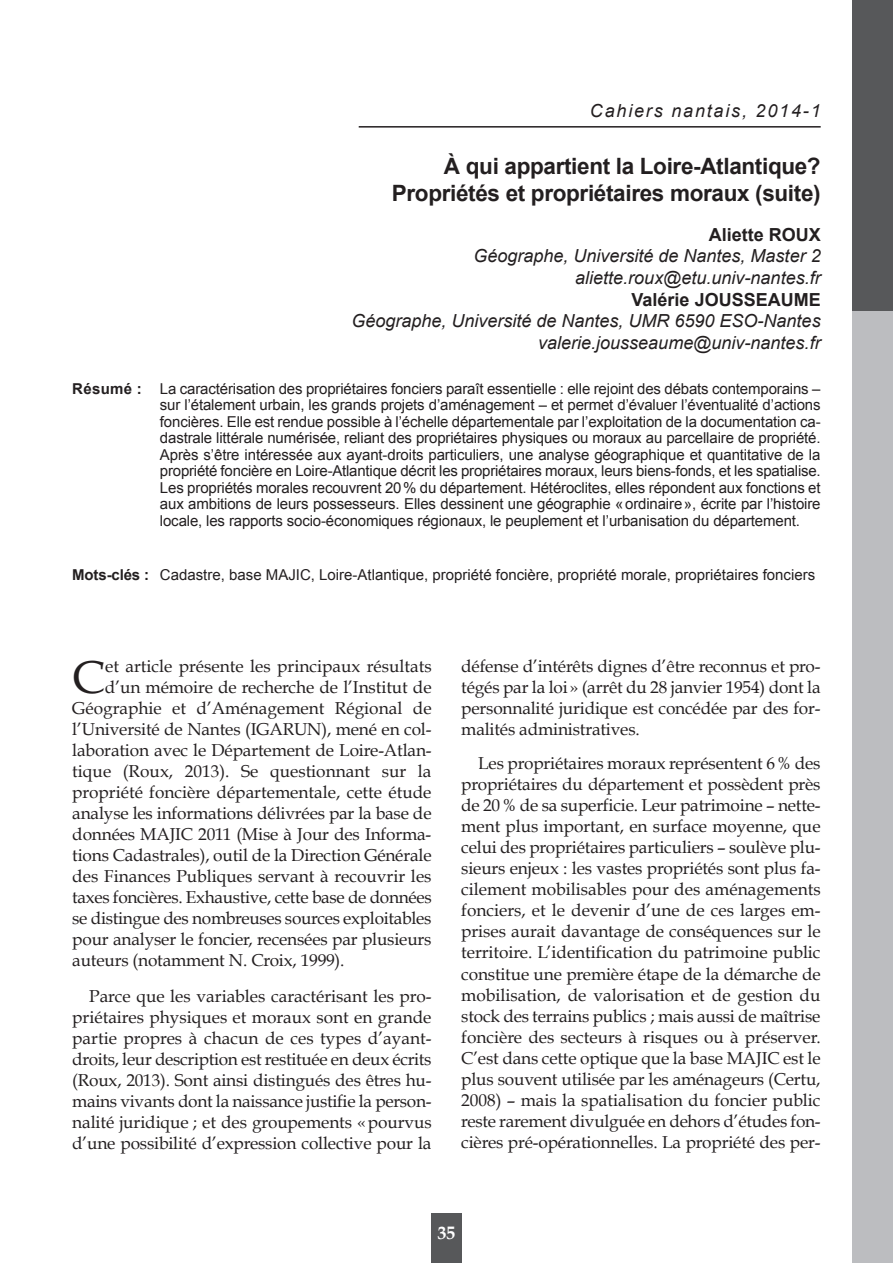
<style>
.page{position:relative;width:893px;height:1263px;background:#fff}
.page>*{position:absolute;margin:0;border:0;box-sizing:border-box;transform-origin:0 0}
.t1{font:46.05px "Book Antiqua";color:#231f20}
.t2{font:700 22.5px/27.5px "Arial";letter-spacing:-.015em;color:#231f20;text-align:right}
.t3{font:italic 18px/21.6px "Arial";color:#231f20;text-align:right}
.t4{font:700 18px "Arial";color:#231f20}
.t5{font:italic 18px "Arial";letter-spacing:.1em;color:#231f20}
.t6{font:700 18px "Book Antiqua";color:#fff}
.t7{font:17.25px/21.1px "Book Antiqua";letter-spacing:-.01em;color:#231f20;text-align:justify}
.t8{font:15px/16.5px "Arial";color:#231f20;text-align:justify}
.t9{font:700 15px "Arial";letter-spacing:-.01em;color:#231f20}
</style>
<div class="page">
<div style="left:432px;top:1213px;width:30px;height:50px;background:#57585a"></div>
<div style="left:853px;top:949px;width:40px;height:314px;background:#bcbdc0"></div>
<div style="left:853px;top:630px;width:40px;height:319px;background:#bcbdc0"></div>
<div style="left:853px;top:311px;width:40px;height:319px;background:#bcbdc0"></div>
<div style="left:853px;top:0;width:40px;height:311px;background:#57585a"></div>
<hr style="left:359px;top:126px;width:462px;height:2px;background:#231f20">
<p class="t9" style="left:72px;top:380px;width:71px">Résumé :</p>
<p class="t5" style="left:590px;top:101px;width:232px">Cahiers nantais, 2014-1</p>
<h2 class="t2" style="left:392px;top:152px;width:430px">À qui appartient la Loire-Atlantique?<br>Propriétés et propriétaires moraux (suite)</h2>
<p class="t4" style="left:709px;top:225px;width:114px">Aliette ROUX</p>
<p class="t3" style="left:473px;top:245px;width:349px">Géographe, Université de Nantes, Master 2 aliette.roux@etu.univ-nantes.fr</p>
<p class="t4" style="left:632px;top:289px;width:191px">Valérie JOUSSEAUME</p>
<p class="t3" style="left:351px;top:310px;width:471px">Géographe, Université de Nantes, UMR 6590 ESO-Nantes valerie.jousseaume@univ-nantes.fr</p>
<p class="t8" style="left:160px;top:380px;width:662px">La caractérisation des propriétaires fonciers paraît essentielle : elle rejoint des débats contemporains – sur l’étalement urbain, les grands projets d’aménagement – et permet d’évaluer l’éventualité d’actions foncières. Elle est rendue possible à l’échelle départementale par l’exploitation de la documentation ca&shy;dastrale littérale numérisée, reliant des propriétaires physiques ou moraux au parcellaire de propriété.<br>Après s’être intéressée aux ayant-droits particuliers, une analyse géographique et quantitative de la propriété foncière en Loire-Atlantique décrit les propriétaires moraux, leurs biens-fonds, et les spatialise.<br>Les propriétés morales recouvrent 20% du département. Hétéroclites, elles répondent aux fonctions et aux ambitions de leurs possesseurs. Elles dessinent une géographie «ordinaire », écrite par l’histoire locale, les rapports socio-économiques régionaux, le peuplement et l’urbanisation du département.</p>
<p class="t9" style="left:72px;top:566px;width:78px">Mots-clés :</p>
<p class="t8" style="left:160px;top:566px;width:657px">Cadastre, base MAJIC, Loire-Atlantique, propriété foncière, propriété morale, propriétaires fonciers</p>
<h1 class="t1" style="left:72px;top:650px;width:34px">C</h1>
<p class="t7" style="left:105px;top:655px;width:328px">et article présente les principaux résultats</p>
<p class="t7" style="left:105px;top:676px;width:328px">d’un mémoire de recherche de l’Institut de</p>
<p class="t7" style="left:72px;top:697px;width:361px">Géographie et d’Aménagement Régional de</p>
<p class="t7" style="left:72px;top:718px;width:361px">l’Université de Nantes (IGARUN), mené en col-</p>
<p class="t7" style="left:72px;top:739px;width:361px">laboration avec le Département de Loire-Atlan-</p>
<p class="t7" style="left:72px;top:760px;width:361px">tique (Roux, 2013). Se questionnant sur la</p>
<p class="t7" style="left:72px;top:781px;width:361px">propriété foncière départementale, cette étude</p>
<p class="t7" style="left:72px;top:802px;width:361px">analyse les informations délivrées par la base de</p>
<p class="t7" style="left:72px;top:823px;width:361px">données MAJIC 2011 (Mise à Jour des Informa-</p>
<p class="t7" style="left:72px;top:844px;width:361px">tions Cadastrales), outil de la Direction Générale</p>
<p class="t7" style="left:72px;top:865px;width:361px">des Finances Publiques servant à recouvrir les</p>
<p class="t7" style="left:72px;top:886px;width:361px">taxes foncières. Exhaustive, cette base de données</p>
<p class="t7" style="left:72px;top:907px;width:361px">se distingue des nombreuses sources exploitables</p>
<p class="t7" style="left:72px;top:928px;width:361px">pour analyser le foncier, recensées par plusieurs</p>
<p class="t7" style="left:72px;top:949px;width:274px">auteurs (notamment N. Croix, 1999).</p>
<p class="t7" style="left:72px;top:985px;width:361px;text-indent:17px">Parce que les variables caractérisant les pro&shy;priétaires physiques et moraux sont en grande partie propres à chacun de ces types d’ayant&shy;droits, leur description est restituée en deux écrits (Roux, 2013). Sont ainsi distingués des êtres hu&shy;mains vivants dont la naissance justifie la person&shy;nalité juridique ; et des groupements « pourvus d’une possibilité d’expression collective pour la</p>
<p class="t7" style="left:461px;top:655px;width:361px">défense d’intérêts dignes d’être reconnus et pro&shy;tégés par la loi» (arrêt du 28 janvier 1954) dont la personnalité juridique est concédée par des for&shy;malités administratives.</p>
<p class="t7" style="left:461px;top:752px;width:361px;text-indent:17px">Les propriétaires moraux représentent 6 % des propriétaires du département et possèdent près de 20 % de sa superficie. Leur patrimoine – nette&shy;ment plus important, en surface moyenne, que celui des propriétaires particuliers – soulève plu&shy;sieurs enjeux : les vastes propriétés sont plus fa&shy;cilement mobilisables pour des aménagements fonciers, et le devenir d’une de ces larges em&shy;prises aurait davantage de conséquences sur le territoire. L’identification du patrimoine public constitue une première étape de la démarche de mobilisation, de valorisation et de gestion du stock des terrains publics ; mais aussi de maîtrise foncière des secteurs à risques ou à préserver.<br>C’est dans cette optique que la base MAJIC est le plus souvent utilisée par les aménageurs (Certu, 2008) – mais la spatialisation du foncier public reste rarement divulguée en dehors d’études fon&shy;cières pré-opérationnelles. La propriété des per-</p>
<p class="t6" style="left:438px;top:1222px;width:19px">35</p>
</div>
